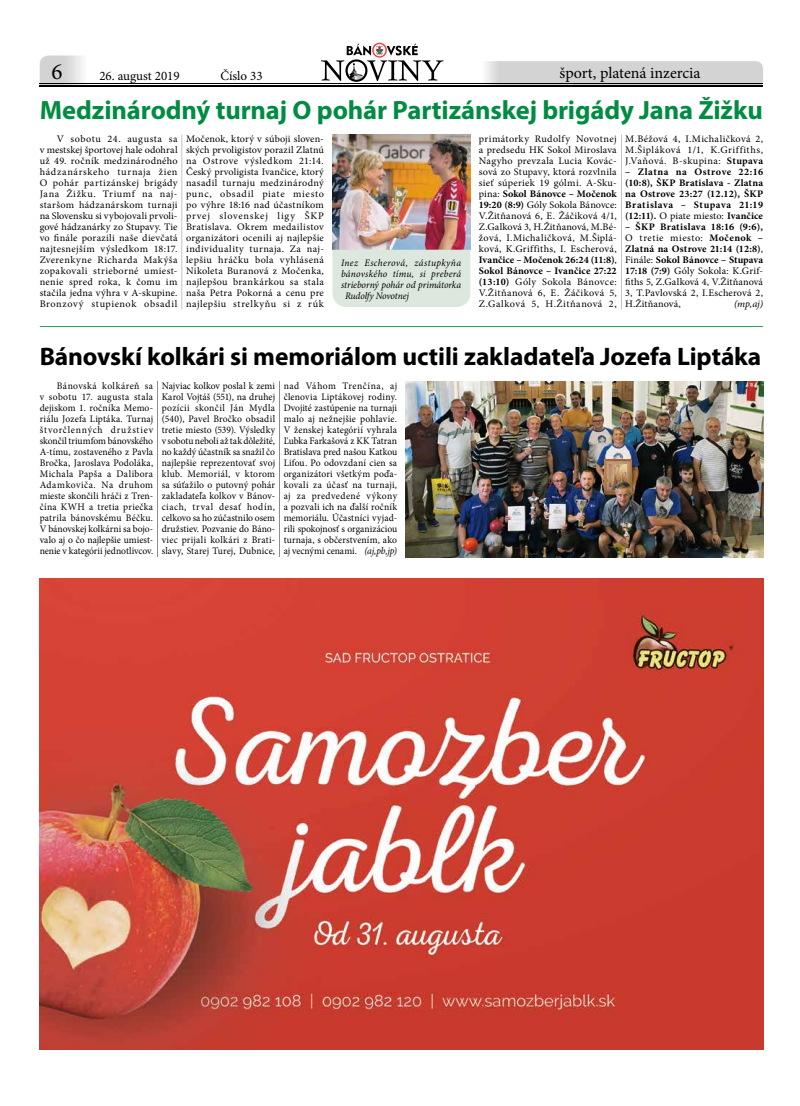
<style>
.page{position:relative;width:800px;height:1106px;background:#fff}
.page>*{position:absolute;margin:0;border:0;box-sizing:border-box;transform-origin:0 0}
.t1{font:700 26.5px "Myriad Pro";letter-spacing:-.005em;color:#008c42}
.t2{font:700 25.4px "Myriad Pro";letter-spacing:-.005em;color:#000}
.t3{font:23px "Minion Pro";color:#000}
.t4{font:16px "Minion Pro";color:#000}
.t5{font:13px "Minion Pro";color:#000}
.t6{font:10px/11px "Minion Pro";letter-spacing:.025em;color:#000;text-align:justify}
.t7{font:10px/11px "Minion Pro";letter-spacing:.025em;color:#000;text-align:justify;scale:.96 1}
.t8{font:700 10px/11px "Minion Pro";letter-spacing:.02em;color:#000;text-align:justify}
.t9{font:italic 10px "Minion Pro";letter-spacing:.01em;color:#000;scale:.96 1}
.t10{font:700 10px "Minion Pro";color:#000}
.t11{font:italic 10px "Minion Pro";letter-spacing:.035em;color:#000;scale:.96 1}
.t12{font:10px "Minion Pro";letter-spacing:.05em;color:#000}
.t13{font:italic 10px "Minion Pro";letter-spacing:-.015em;color:#000;scale:.96 1}
.t14{font:10px "Minion Pro";letter-spacing:.005em;color:#000}
.t15{font:italic 10px "Minion Pro";letter-spacing:.01em;color:#000}
.s1{font-weight:700}
.s2{font-weight:400}
.s3{font-style:italic}
</style>
<div class="page">
<svg style="left:40px;top:55px;width:46px;height:29px"></svg>
<svg style="left:481px;top:61px;width:282px;height:23px;background:#cccbcb"></svg>
<svg style="left:321px;top:43px;width:122px;height:39px"></svg>
<hr style="left:40px;top:84px;width:723px;height:1px;background:#000">
<hr style="left:40px;top:85px;width:723px;height:2px;background:#000">
<img style="left:40px;top:578px;width:723px;height:471px">
<hr style="left:157px;top:381px;width:1px;height:175px;background:#8f8c89">
<hr style="left:279px;top:381px;width:1px;height:175px;background:#8f8c89">
<img style="left:332px;top:134px;width:138px;height:116px">
<div style="left:332px;top:250px;width:138px;height:57px;background:#dce8de"></div>
<hr style="left:40px;top:326px;width:722px;height:1px;background:#008c42">
<img style="left:405px;top:381px;width:358px;height:176px">
<hr style="left:181px;top:134px;width:1px;height:175px;background:#bab9b8">
<hr style="left:621px;top:134px;width:1px;height:175px;background:#bab9b8">
<h3 class="t3" style="left:52px;top:57px;width:13px">6</h3>
<h3 class="t5" style="left:99px;top:67px;width:82px">26. august 2019</h3>
<h3 class="t5" style="left:220px;top:67px;width:44px">Číslo 33</h3>
<h3 class="t4" style="left:559px;top:62px;width:142px">šport, platená inzercia</h3>
<h1 class="t1" style="left:40px;top:93px;width:724px">Medzinárodný turnaj O pohár Partizánskej brigády Jana Žižku</h1>
<p class="t6" style="left:40px;top:133px;width:139px;text-indent:17px">V sobotu 24. augusta sa v mestskej športovej hale odohral už 49. ročník medzinárodného hádzanárskeho turnaja žien O pohár partizánskej brigády Jana Žižku. Triumf na naj&shy;staršom hádzanárskom turnaji na Slovensku si vybojovali prvoli&shy;gové hádzanárky zo Stupavy. Tie vo nále porazili naše dievčatá najtesnejším výsledkom 18:17.<br>Zverenkyne Richarda Makýša zopakovali strieborné umiest&shy;nenie spred roka, k čomu im stačila jedna výhra v A-skupine.<br>Bronzový stupienok obsadil</p>
<p class="t6" style="left:186px;top:133px;width:139px">Močenok, ktorý v súboji sloven&shy;ských prvoligistov porazil Zlatnú na Ostrove výsledkom 21:14.<br>Český prvoligista Ivančice, ktorý nasadil turnaju medzinárodný punc, obsadil piate miesto po výhre 18:16 nad účastníkom prvej slovenskej ligy ŠKP Bratislava. Okrem medailistov organizátori ocenili aj najlepšie individuality turnaja. Za naj&shy;lepšiu hráčku bola vyhlásená Nikoleta Buranová z Močenka, najlepšou brankárkou sa stala naša Petra Pokorná a cenu pre najlepšiu strelkyňu si z rúk</p>
<p class="t6" style="left:478px;top:133px;width:139px">primátorky Rudolfy Novotnej a predsedu HK Sokol Miroslava Nagyho prevzala Lucia Kovác&shy;sová zo Stupavy, ktorá rozvlnila sieť súperiek 19 gólmi. A-Sku&shy;pina: <span class="s1">Sokol Bánovce – Močenok 19:20 (8:9)</span> Góly Sokola Bánovce:<br>V.Žitňanová 6, E. Žáčiková 4/1, Z.Galková 3, H.Žitňanová, M.Bé&shy;žová, I.Michaličková, M.Šiplá&shy;ková, K.Griffiths, I. Escherová, <span class="s1">Ivančice – Močenok 26:24 (11:8)</span>, <span class="s1">Sokol Bánovce – Ivančice 27:22 (13:10)</span> Góly Sokola Bánovce:<br>V.Žitňanová 6, E. Žáčiková 5, Z.Galková 5, H.Žitňanová 2,</p>
<p class="t6" style="left:625px;top:133px;width:139px">M.Béžová 4, I.Michaličková 2, M.Šipláková 1/1, K.Griffiths, J.Vaňová. B-skupina: <span class="s1">Stupava</span></p>
<p class="t8" style="left:625px;top:166px;width:139px">– Zlatna na Ostrove 22:16 (10:8), ŠKP Bratislava - Zlatna na Ostrove 23:27 (12.12), ŠKP Bratislava – Stupava 21:19 (12:11). <span class="s2">O piate miesto:</span> Ivančice</p>
<p class="t8" style="left:625px;top:221px;width:139px">– ŠKP Bratislava 18:16 (9:6),</p>
<p class="t12" style="left:625px;top:231px;width:139px">O tretie miesto: <span class="s1">Močenok –</span></p>
<p class="t8" style="left:625px;top:243px;width:139px">Zlatná na Ostrove 21:14 (12:8)<span class="s2">,</span></p>
<p class="t10" style="left:625px;top:252px;width:139px"><span class="s2">Finále:</span> Sokol Bánovce – Stupava</p>
<p class="t6" style="left:625px;top:265px;width:139px"><span class="s1">17:18 (7:9)</span> Góly Sokola: K.Grif-</p>
<p class="t6" style="left:630px;top:276px;width:134px">ths 5, Z.Galková 4, V.Žitňanová</p>
<p class="t6" style="left:625px;top:287px;width:139px">3, T.Pavlovská 2, I.Escherová 2,</p>
<p class="t14" style="left:625px;top:297px;width:57px">H.Žitňanová,</p>
<p class="t15" style="left:734px;top:297px;width:31px">(mp,aj)</p>
<p class="t11" style="left:341px;top:255px;width:127px">Inez Escherová, zástupkyňa</p>
<p class="t9" style="left:341px;top:266px;width:127px">bánovského tímu, si preberá</p>
<p class="t9" style="left:341px;top:277px;width:127px">strieborný pohár od primátorka</p>
<p class="t13" style="left:345px;top:288px;width:68px">Rudolfy Novotnej</p>
<h2 class="t2" style="left:40px;top:340px;width:723px">Bánovskí kolkári si memoriálom uctili zakladateľa Jozefa Liptáka</h2>
<p class="t7" style="left:40px;top:380px;width:120px;text-indent:17px">Bánovská kolkáreň sa v sobotu 17. augusta stala dejiskom 1. ročníka Memo&shy;riálu Jozefa Liptáka. Turnaj štvorčlenných družstiev skončil triumfom bánovského A-tímu, zostaveného z Pavla Bročka, Jaroslava Podoláka, Michala Papša a Dalibora Adamkoviča. Na druhom mieste skončili hráči z Tren&shy;čína KWH a tretia priečka patrila bánovskému Béčku.<br>V bánovskej kolkárni sa bojo&shy;valo aj o čo najlepšie umiest&shy;nenie v kategórii jednotlivcov.</p>
<p class="t7" style="left:162px;top:380px;width:120px">Najviac kolkov poslal k zemi Karol Vojtáš (551), na druhej pozícii skončil Ján Mydla (540), Pavel Bročko obsadil tretie miesto (539). Výsledky v sobotu neboli až tak dôležité, no každý účastník sa snažil čo najlepšie reprezentovať svoj klub. Memoriál, v ktorom sa súťažilo o putovný pohár zakladateľa kolkov v Bánov&shy;ciach, trval desať hodín, celkovo sa ho zúčastnilo osem družstiev. Pozvanie do Báno&shy;viec prijali kolkári z Brati&shy;slavy, Starej Turej, Dubnice,</p>
<p class="t7" style="left:283px;top:380px;width:120px">nad Váhom Trenčína, aj členovia Liptákovej rodiny.<br>Dvojité zastúpenie na turnaji malo aj nežnejšie pohlavie.<br>V ženskej kategórií vyhrala Ľubka Farkašová z KK Tatran Bratislava pred našou Katkou Lifou. Po odovzdaní cien sa organizátori všetkým poďa&shy;kovali za účasť na turnaji, aj za predvedené výkony a pozvali ich na ďalší ročník memoriálu. Účastníci vyjad&shy;rili spokojnosť s organizáciou turnaja, s občerstvením, ako aj vecnými cenami. <span class="s3">(aj,pb,jp)</span></p>
</div>
